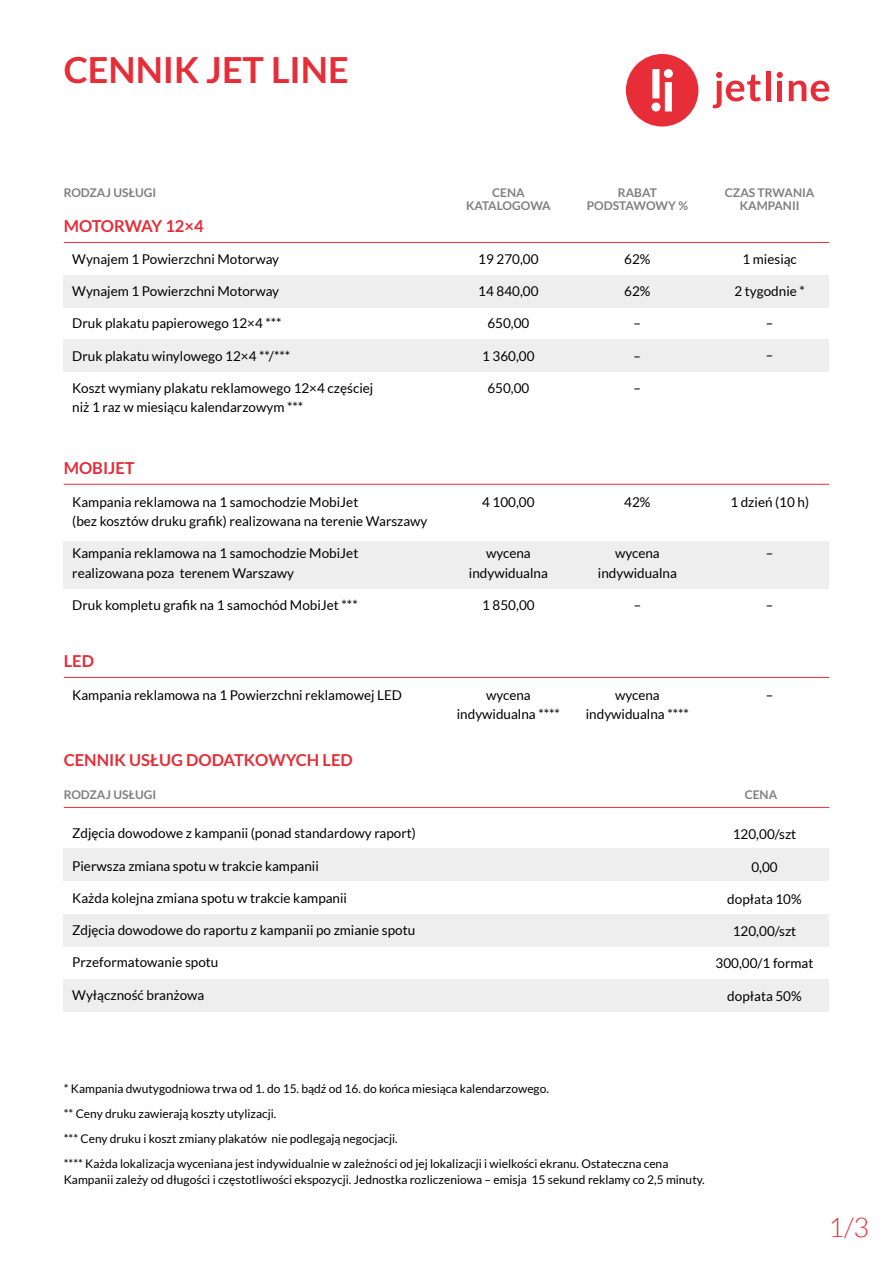
<style>
.page{position:relative;width:893px;height:1263px;background:#fff}
.page>*{position:absolute;margin:0;border:0;box-sizing:border-box;transform-origin:0 0}
.t1{font:700 36px "Lato";color:#e62d38}
.t2{font:300 27px "Lato";color:#e62d38}
.t3{font:700 16.5px "Lato";color:#e62d38}
.t4{font:700 16.5px "Lato";letter-spacing:-.02em;color:#e62d38}
.t5{font:13.5px/19.5px "Lato";color:#000;text-align:center}
.t6{font:12px/25px "Lato";color:#000}
.t7{font:700 12px/12.9px "Lato";color:#818080;text-align:center}
</style>
<div class="page">
<svg style="left:713px;top:72px;width:48px;height:36px"></svg>
<div style="left:766px;top:72px;width:5px;height:29px;background:#e62d38"></div>
<svg style="left:777px;top:72px;width:6px;height:6px"></svg>
<div style="left:777px;top:81px;width:5px;height:20px;background:#e62d38"></div>
<svg style="left:789px;top:81px;width:40px;height:20px"></svg>
<svg style="left:626px;top:54px;width:72px;height:73px"></svg>
<div style="left:64px;top:339px;width:765px;height:33px;background:#eee"></div>
<div style="left:64px;top:275px;width:765px;height:32px;background:#eee"></div>
<hr style="left:64px;top:242px;width:765px;height:1px;background:#e62d38">
<hr style="left:64px;top:484px;width:765px;height:1px;background:#e62d38">
<hr style="left:64px;top:677px;width:765px;height:1px;background:#e62d38">
<div style="left:64px;top:541px;width:765px;height:48px;background:#eee"></div>
<hr style="left:64px;top:807px;width:765px;height:1px;background:#e62d38">
<div style="left:64px;top:849px;width:765px;height:32px;background:#eee"></div>
<div style="left:64px;top:915px;width:765px;height:32px;background:#eee"></div>
<div style="left:64px;top:979px;width:765px;height:33px;background:#eee"></div>
<h1 class="t1" style="left:64px;top:49px;width:286px">CENNIK JET LINE</h1>
<p class="t7" style="left:64px;top:186px;width:94px">RODZAJ USŁUGI</p>
<p class="t7" style="left:466px;top:186px;width:86px">CENA<br>KATALOGOWA</p>
<p class="t7" style="left:587px;top:186px;width:103px">RABAT<br>PODSTAWOWY %</p>
<p class="t7" style="left:725px;top:186px;width:91px">CZAS TRWANIA<br>KAMPANII</p>
<p class="t4" style="left:64px;top:216px;width:141px">MOTORWAY 12×4</p>
<p class="t5" style="left:72px;top:249px;width:208px">Wynajem 1 Powierzchni Motorway</p>
<p class="t5" style="left:72px;top:281px;width:208px">Wynajem 1 Powierzchni Motorway</p>
<p class="t5" style="left:72px;top:314px;width:211px">Druk plakatu papierowego 12×4 ***</p>
<p class="t5" style="left:72px;top:346px;width:220px">Druk plakatu winylowego 12×4 **/***</p>
<p class="t5" style="left:72px;top:378px;width:303px;text-align:left">Koszt wymiany plakatu reklamowego 12×4 częściej niż 1 raz w miesiącu kalendarzowym ***</p>
<p class="t3" style="left:64px;top:458px;width:72px">MOBIJET</p>
<p class="t5" style="left:72px;top:492px;width:357px;text-align:left">Kampania reklamowa na 1 samochodzie MobiJet<br>(bez kosztów druku grafik) realizowana na terenie Warszawy</p>
<p class="t5" style="left:72px;top:544px;width:288px;text-align:left">Kampania reklamowa na 1 samochodzie MobiJet realizowana poza terenem Warszawy</p>
<p class="t5" style="left:72px;top:595px;width:287px">Druk kompletu grafik na 1 samochód MobiJet ***</p>
<p class="t3" style="left:64px;top:651px;width:32px">LED</p>
<p class="t5" style="left:478px;top:249px;width:62px">19 270,00</p>
<p class="t5" style="left:478px;top:281px;width:62px">14 840,00</p>
<p class="t5" style="left:487px;top:313px;width:44px">650,00</p>
<p class="t5" style="left:482px;top:346px;width:54px">1 360,00</p>
<p class="t5" style="left:487px;top:378px;width:44px">650,00</p>
<p class="t5" style="left:482px;top:492px;width:54px">4 100,00</p>
<p class="t5" style="left:469px;top:544px;width:80px">wycena indywidualna</p>
<p class="t5" style="left:482px;top:595px;width:54px">1 850,00</p>
<p class="t5" style="left:624px;top:249px;width:28px">62%</p>
<p class="t5" style="left:624px;top:281px;width:28px">62%</p>
<p class="t5" style="left:634px;top:313px;width:9px">–</p>
<p class="t5" style="left:634px;top:346px;width:9px">–</p>
<p class="t5" style="left:634px;top:378px;width:9px">–</p>
<p class="t5" style="left:624px;top:492px;width:28px">42%</p>
<p class="t5" style="left:598px;top:544px;width:80px">wycena indywidualna</p>
<p class="t5" style="left:634px;top:595px;width:9px">–</p>
<p class="t5" style="left:742px;top:249px;width:56px">1 miesiąc</p>
<p class="t5" style="left:734px;top:281px;width:72px">2 tygodnie *</p>
<p class="t5" style="left:766px;top:313px;width:9px">–</p>
<p class="t5" style="left:766px;top:346px;width:9px">–</p>
<p class="t5" style="left:730px;top:492px;width:80px">1 dzień (10 h)</p>
<p class="t5" style="left:766px;top:544px;width:9px">–</p>
<p class="t5" style="left:766px;top:595px;width:9px">–</p>
<p class="t5" style="left:72px;top:685px;width:331px">Kampania reklamowa na 1 Powierzchni reklamowej LED</p>
<p class="t5" style="left:457px;top:685px;width:105px">wycena indywidualna ****</p>
<p class="t5" style="left:586px;top:685px;width:105px">wycena indywidualna ****</p>
<p class="t5" style="left:766px;top:685px;width:9px">–</p>
<p class="t3" style="left:64px;top:750px;width:291px">CENNIK USŁUG DODATKOWYCH LED</p>
<p class="t7" style="left:64px;top:788px;width:94px">RODZAJ USŁUGI</p>
<p class="t7" style="left:745px;top:788px;width:34px">CENA</p>
<p class="t5" style="left:72px;top:824px;width:345px">Zdjęcia dowodowe z kampanii (ponad standardowy raport)</p>
<p class="t5" style="left:72px;top:856px;width:248px">Pierwsza zmiana spotu w trakcie kampanii</p>
<p class="t5" style="left:72px;top:888px;width:276px">Każda kolejna zmiana spotu w trakcie kampanii</p>
<p class="t5" style="left:72px;top:920px;width:344px">Zdjęcia dowodowe do raportu z kampanii po zmianie spotu</p>
<p class="t5" style="left:72px;top:953px;width:148px">Przeformatowanie spotu</p>
<p class="t5" style="left:72px;top:985px;width:134px">Wyłączność branżowa</p>
<p class="t5" style="left:733px;top:825px;width:65px">120,00/szt</p>
<p class="t5" style="left:751px;top:857px;width:28px">0,00</p>
<p class="t5" style="left:727px;top:889px;width:76px">dopłata 10%</p>
<p class="t5" style="left:733px;top:921px;width:65px">120,00/szt</p>
<p class="t5" style="left:716px;top:954px;width:99px">300,00/1 format</p>
<p class="t5" style="left:727px;top:986px;width:76px">dopłata 50%</p>
<p class="t6" style="left:64px;top:1076px;width:606px">* Kampania dwutygodniowa trwa od 1. do 15. bądź od 16. do końca miesiąca kalendarzowego.<br>** Ceny druku zawierają koszty utylizacji.<br>*** Ceny druku i koszt zmiany plakatów nie podlegają negocjacji.<br>**** Każda lokalizacja wyceniana jest indywidualnie w zależności od jej lokalizacji i wielkości ekranu. Ostateczna cena</p>
<p class="t6" style="left:64px;top:1167px;width:642px">Kampanii zależy od długości i częstotliwości ekspozycji. Jednostka rozliczeniowa – emisja 15 sekund reklamy co 2,5 minuty.</p>
<h2 class="t2" style="left:828px;top:1213px;width:42px">1/3</h2>
</div>
